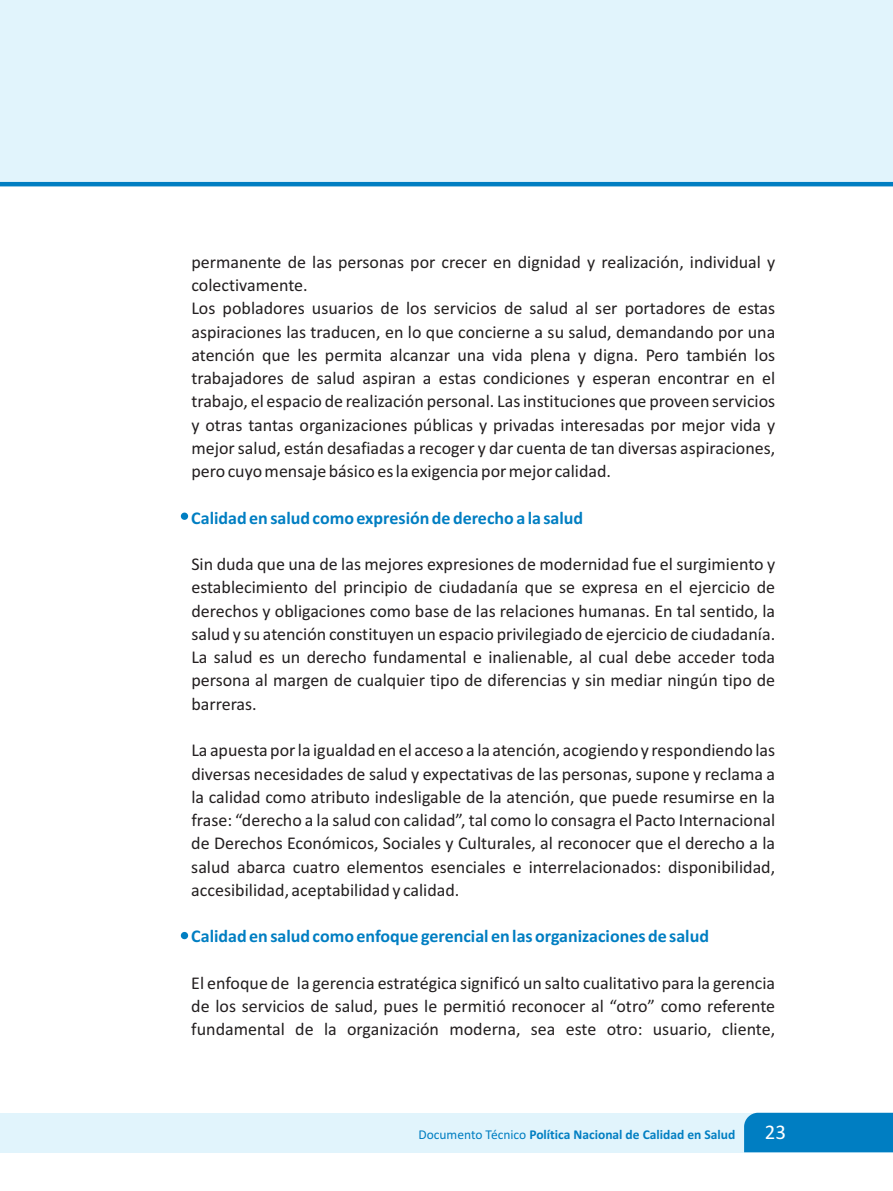
<style>
.page{position:relative;width:893px;height:1191px;background:#fff}
.page>*{position:absolute;margin:0;border:0;box-sizing:border-box;transform-origin:0 0}
.t1{font:21px "Calibri";color:#fff}
.t2{font:18px/23.2px "Calibri";color:#231f20;text-align:justify}
.t3{font:700 18px "Calibri";color:#007ec2}
.t4{font:700 13.5px "Calibri";color:#007ec2}
.s1{font-weight:400}
</style>
<div class="page">
<div style="left:0;top:0;width:893px;height:187px;background:#e1f4fc"></div>
<div style="left:0;top:1112px;width:893px;height:40px;background:#e1f4fc"></div>
<div style="left:744px;top:1112px;width:149px;height:40px;background:#007ec2"></div>
<div style="left:181px;top:932px;width:7px;height:7px;background:#007ec2;border-radius:50%"></div>
<div style="left:181px;top:512px;width:7px;height:8px;background:#007ec2;border-radius:50%"></div>
<p class="t2" style="left:191px;top:252px;width:585px;text-align:left">permanente de las personas por crecer en dignidad y realización, individual y colectivamente.<br>Los pobladores usuarios de los servicios de salud al ser portadores de estas aspiraciones las traducen, en lo que concierne a su salud, demandando por una atención que les permita alcanzar una vida plena y digna. Pero también los trabajadores de salud aspiran a estas condiciones y esperan encontrar en el trabajo, el espacio de realización personal. Las instituciones que proveen servicios y otras tantas organizaciones públicas y privadas interesadas por mejor vida y mejor salud, están desafiadas a recoger y dar cuenta de tan diversas aspiraciones, pero cuyo mensaje básico es la exigencia por mejor calidad.</p>
<p class="t3" style="left:191px;top:510px;width:393px">Calidad en salud como expresión de derecho a la salud</p>
<p class="t2" style="left:191px;top:554px;width:585px">Sin duda que una de las mejores expresiones de modernidad fue el surgimiento y establecimiento del principio de ciudadanía que se expresa en el ejercicio de derechos y obligaciones como base de las relaciones humanas. En tal sentido, la salud y su atención constituyen un espacio privilegiado de ejercicio de ciudadanía.<br>La salud es un derecho fundamental e inalienable, al cual debe acceder toda persona al margen de cualquier tipo de diferencias y sin mediar ningún tipo de barreras.</p>
<p class="t2" style="left:191px;top:740px;width:585px">La apuesta por la igualdad en el acceso a la atención, acogiendo y respondiendo las diversas necesidades de salud y expectativas de las personas, supone y reclama a la calidad como atributo indesligable de la atención, que puede resumirse en la frase: “derecho a la salud con calidad”, tal como lo consagra el Pacto Internacional de Derechos Económicos, Sociales y Culturales, al reconocer que el derecho a la salud abarca cuatro elementos esenciales e interrelacionados: disponibilidad, accesibilidad, aceptabilidad y calidad.</p>
<p class="t3" style="left:191px;top:928px;width:519px">Calidad en salud como enfoque gerencial en las organizaciones de salud</p>
<p class="t2" style="left:191px;top:972px;width:585px">El enfoque de la gerencia estratégica significó un salto cualitativo para la gerencia de los servicios de salud, pues le permitió reconocer al “otro” como referente fundamental de la organización moderna, sea este otro: usuario, cliente,</p>
<p class="t4" style="left:418px;top:1129px;width:319px"><span class="s1">Documento Técnico</span> Política Nacional de Calidad en Salud</p>
<p class="t1" style="left:765px;top:1123px;width:23px">23</p>
</div>
